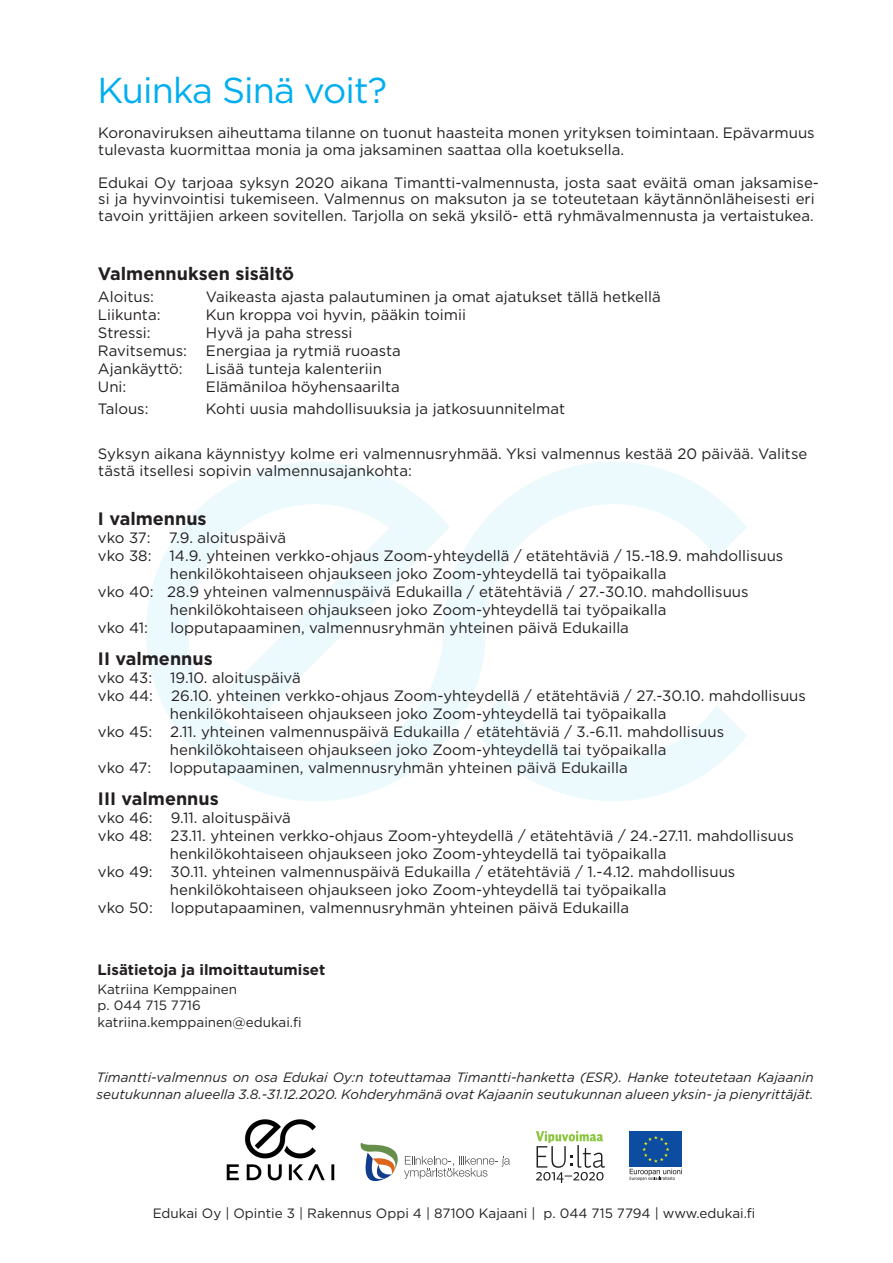
<style>
.page{position:relative;width:893px;height:1263px;background:#fff}
.page>*{position:absolute;margin:0;border:0;box-sizing:border-box;transform-origin:0 0}
.t1{font:36px "Gotham";letter-spacing:-.025em;color:#00aeef}
.t2{font:700 18px "Gotham";color:#231f20}
.t3{font:15px/18px "Gotham";color:#231f20}
.t4{font:700 15px "Gotham";color:#231f20}
.t5{font:italic 13.5px/16.5px "Gotham";color:#231f20}
.t6{font:13.5px "Gotham";color:#231f20}
</style>
<div class="page">
<svg style="left:146px;top:462px;width:601px;height:339px"></svg>
<img style="left:226px;top:1119px;width:109px;height:62px">
<svg style="left:536px;top:1131px;width:69px;height:52px"></svg>
<div style="left:629px;top:1132px;width:53px;height:35px;background:#0d4da1"></div>
<svg style="left:642px;top:1136px;width:27px;height:27px"></svg>
<svg style="left:630px;top:1169px;width:52px;height:12px"></svg>
<svg style="left:360px;top:1143px;width:150px;height:38px"></svg>
<p class="t1" style="left:98px;top:67px;width:291px">Kuinka Sinä voit?</p>
<p class="t3" style="left:98px;top:125px;width:718px;line-height:16.5px">Koronaviruksen aiheuttama tilanne on tuonut haasteita monen yrityksen toimintaan. Epävarmuus tulevasta kuormittaa monia ja oma jaksaminen saattaa olla koetuksella.</p>
<p class="t3" style="left:98px;top:174px;width:722px;line-height:16.5px">Edukai Oy tarjoaa syksyn 2020 aikana Timantti-valmennusta, josta saat eväitä oman jaksamise&shy;si ja hyvinvointisi tukemiseen. Valmennus on maksuton ja se toteutetaan käytännönläheisesti eri tavoin yrittäjien arkeen sovitellen. Tarjolla on sekä yksilö- että ryhmävalmennusta ja vertaistukea.</p>
<p class="t2" style="left:98px;top:262px;width:198px">Valmennuksen sisältö</p>
<p class="t3" style="left:98px;top:288px;width:58px">Aloitus:</p>
<p class="t3" style="left:206px;top:288px;width:456px">Vaikeasta ajasta palautuminen ja omat ajatukset tällä hetkellä</p>
<p class="t3" style="left:98px;top:306px;width:64px">Liikunta:</p>
<p class="t3" style="left:206px;top:306px;width:262px">Kun kroppa voi hyvin, pääkin toimii</p>
<p class="t3" style="left:98px;top:324px;width:54px">Stressi:</p>
<p class="t3" style="left:206px;top:324px;width:148px">Hyvä ja paha stressi</p>
<p class="t3" style="left:98px;top:342px;width:91px">Ravitsemus:</p>
<p class="t3" style="left:206px;top:342px;width:196px">Energiaa ja rytmiä ruoasta</p>
<p class="t3" style="left:98px;top:360px;width:86px">Ajankäyttö:</p>
<p class="t3" style="left:206px;top:360px;width:178px">Lisää tunteja kalenteriin</p>
<p class="t3" style="left:98px;top:378px;width:30px">Uni:</p>
<p class="t3" style="left:206px;top:378px;width:195px">Elämäniloa höyhensaarilta</p>
<p class="t3" style="left:98px;top:399px;width:52px">Talous:</p>
<p class="t3" style="left:206px;top:399px;width:361px">Kohti uusia mahdollisuuksia ja jatkosuunnitelmat</p>
<p class="t3" style="left:98px;top:445px;width:711px;line-height:16.5px">Syksyn aikana käynnistyy kolme eri valmennusryhmää. Yksi valmennus kestää 20 päivää. Valitse tästä itsellesi sopivin valmennusajankohta:</p>
<p class="t2" style="left:98px;top:507px;width:110px">I valmennus</p>
<p class="t3" style="left:98px;top:529px;width:190px">vko 37: 7.9. aloituspäivä</p>
<p class="t3" style="left:170px;top:547px;width:615px;text-indent:-72px">vko 38: 14.9. yhteinen verkko-ohjaus Zoom-yhteydellä / etätehtäviä / 15.-18.9. mahdollisuus henkilökohtaiseen ohjaukseen joko Zoom-yhteydellä tai työpaikalla</p>
<p class="t3" style="left:170px;top:583px;width:580px;text-indent:-72px">vko 40: 28.9 yhteinen valmennuspäivä Edukailla / etätehtäviä / 27.-30.10. mahdollisuus henkilökohtaiseen ohjaukseen joko Zoom-yhteydellä tai työpaikalla</p>
<p class="t3" style="left:98px;top:619px;width:52px">vko 41:</p>
<p class="t3" style="left:171px;top:619px;width:460px">lopputapaaminen, valmennusryhmän yhteinen päivä Edukailla</p>
<p class="t2" style="left:98px;top:647px;width:116px">II valmennus</p>
<p class="t3" style="left:98px;top:668px;width:204px">vko 43: 19.10. aloituspäivä</p>
<p class="t3" style="left:170px;top:686px;width:637px;text-indent:-72px">vko 44: 26.10. yhteinen verkko-ohjaus Zoom-yhteydellä / etätehtäviä / 27.-30.10. mahdollisuus henkilökohtaiseen ohjaukseen joko Zoom-yhteydellä tai työpaikalla</p>
<p class="t3" style="left:170px;top:722px;width:556px;text-indent:-72px">vko 45: 2.11. yhteinen valmennuspäivä Edukailla / etätehtäviä / 3.-6.11. mahdollisuus henkilökohtaiseen ohjaukseen joko Zoom-yhteydellä tai työpaikalla</p>
<p class="t3" style="left:98px;top:758px;width:531px">vko 47: lopputapaaminen, valmennusryhmän yhteinen päivä Edukailla</p>
<p class="t2" style="left:98px;top:786px;width:122px">III valmennus</p>
<p class="t3" style="left:98px;top:808px;width:194px">vko 46: 9.11. aloituspäivä</p>
<p class="t3" style="left:170px;top:826px;width:625px;text-indent:-72px">vko 48: 23.11. yhteinen verkko-ohjaus Zoom-yhteydellä / etätehtäviä / 24.-27.11. mahdollisuus henkilökohtaiseen ohjaukseen joko Zoom-yhteydellä tai työpaikalla</p>
<p class="t3" style="left:98px;top:862px;width:639px;text-align:center">vko 49: 30.11. yhteinen valmennuspäivä Edukailla / etätehtäviä / 1.-4.12. mahdollisuus henkilökohtaiseen ohjaukseen joko Zoom-yhteydellä tai työpaikalla</p>
<p class="t3" style="left:98px;top:898px;width:533px">vko 50: lopputapaaminen, valmennusryhmän yhteinen päivä Edukailla</p>
<p class="t4" style="left:98px;top:960px;width:229px">Lisätietoja ja ilmoittautumiset</p>
<p class="t6" style="left:98px;top:980px;width:141px">Katriina Kemppainen</p>
<p class="t6" style="left:98px;top:997px;width:105px">p. 044 715 7716</p>
<p class="t6" style="left:98px;top:1013px;width:205px">katriina.kemppainen@edukai.fi</p>
<p class="t5" style="left:97px;top:1069px;width:719px">Timantti-valmennus on osa Edukai Oy:n toteuttamaa Timantti-hanketta (ESR). Hanke toteutetaan Kajaanin seutukunnan alueella 3.8.-31.12.2020. Kohderyhmänä ovat Kajaanin seutukunnan alueen yksin- ja pienyrittäjät.</p>
<p class="t6" style="left:153px;top:1205px;width:604px">Edukai Oy | Opintie 3 | Rakennus Oppi 4 | 87100 Kajaani | p. 044 715 7794 | www.edukai.fi</p>
</div>
